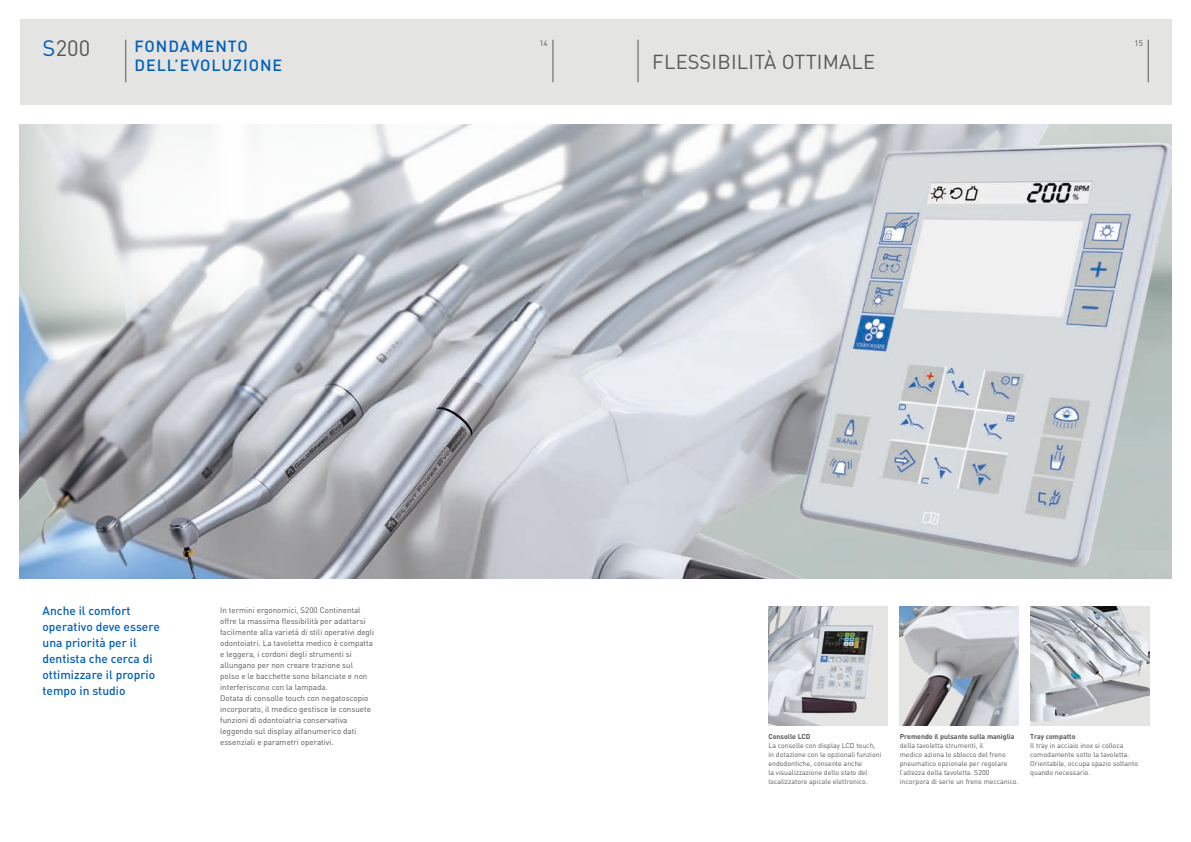
<style>
.page{position:relative;width:1191px;height:842px;background:#fff}
.page>*{position:absolute;margin:0;border:0;box-sizing:border-box;transform-origin:0 0}
.t1{font:22px "DIN Pro";color:#575756}
.t2{font:20px "DIN Pro";letter-spacing:.01em;color:#575756}
.t3{font:500 16px/19.2px "DIN Pro";letter-spacing:.06em;color:#005fb9}
.t4{font:500 12px/16px "DIN Pro";color:#005fb9}
.t5{font:8px/11px "DIN Pro";color:#575756}
.t6{font:7px/9px "DIN Pro";color:#575756}
.t7{font:700 7px "DIN Pro";color:#575756}
.s1{color:#005fb9}
</style>
<div class="page">
<div style="left:20px;top:20px;width:1151px;height:85px;background:#e4e4e3"></div>
<hr style="left:125px;top:40px;width:1px;height:42px;background:#575756">
<hr style="left:553px;top:40px;width:1px;height:42px;background:#575756">
<hr style="left:1148px;top:40px;width:1px;height:42px;background:#575756">
<hr style="left:638px;top:40px;width:1px;height:42px;background:#575756">
<img style="left:20px;top:125px;width:1151px;height:453px">
<img style="left:900px;top:607px;width:119px;height:119px">
<img style="left:768px;top:607px;width:119px;height:119px">
<img style="left:1030px;top:607px;width:119px;height:119px">
<h1 class="t1" style="left:43px;top:33px;width:49px"><span class="s1">S</span>200</h1>
<p class="t5" style="left:539px;top:37px;width:10px">14</p>
<p class="t5" style="left:1134px;top:37px;width:10px">15</p>
<h3 class="t3" style="left:135px;top:36px;width:149px">FONDAMENTO<br>DELL’EVOLUZIONE</h3>
<h2 class="t2" style="left:652px;top:48px;width:224px">FLESSIBILITÀ OTTIMALE</h2>
<h3 class="t4" style="left:43px;top:602px;width:119px">Anche il comfort operativo deve essere una priorità per il dentista che cerca di ottimizzare il proprio tempo in studio</h3>
<p class="t5" style="left:220px;top:604px;width:156px">In termini ergonomici, S200 Continental offre la massima flessibilità per adattarsi facilmente alla varietà di stili operativi degli odontoiatri. La tavoletta medico è compatta e leggera, i cordoni degli strumenti si allungano per non creare trazione sul<br>polso e le bacchette sono bilanciate e non interferiscono con la lampada.<br>Dotata di consolle touch con negatoscopio incorporato, il medico gestisce le consuete funzioni di odontoiatria conservativa leggendo sul display alfanumerico dati essenziali e parametri operativi.</p>
<p class="t7" style="left:768px;top:732px;width:44px">Consolle LCD</p>
<p class="t6" style="left:768px;top:741px;width:114px">La consolle con display LCD touch, in dotazione con le opzionali funzioni endodontiche, consente anche<br>la visualizzazione dello stato del localizzatore apicale elettronico.</p>
<p class="t7" style="left:900px;top:732px;width:116px">Premendo il pulsante sulla maniglia</p>
<p class="t6" style="left:900px;top:741px;width:120px">della tavoletta strumenti, il<br>medico aziona lo sblocco del freno pneumatico opzionale per regolare l’altezza della tavoletta. S200 incorpora di serie un freno meccanico.</p>
<p class="t7" style="left:1030px;top:732px;width:47px">Tray compatto</p>
<p class="t6" style="left:1030px;top:741px;width:109px">Il tray in acciaio inox si colloca comodamente sotto la tavoletta.<br>Orientabile, occupa spazio soltanto quando necessario.</p>
</div>
